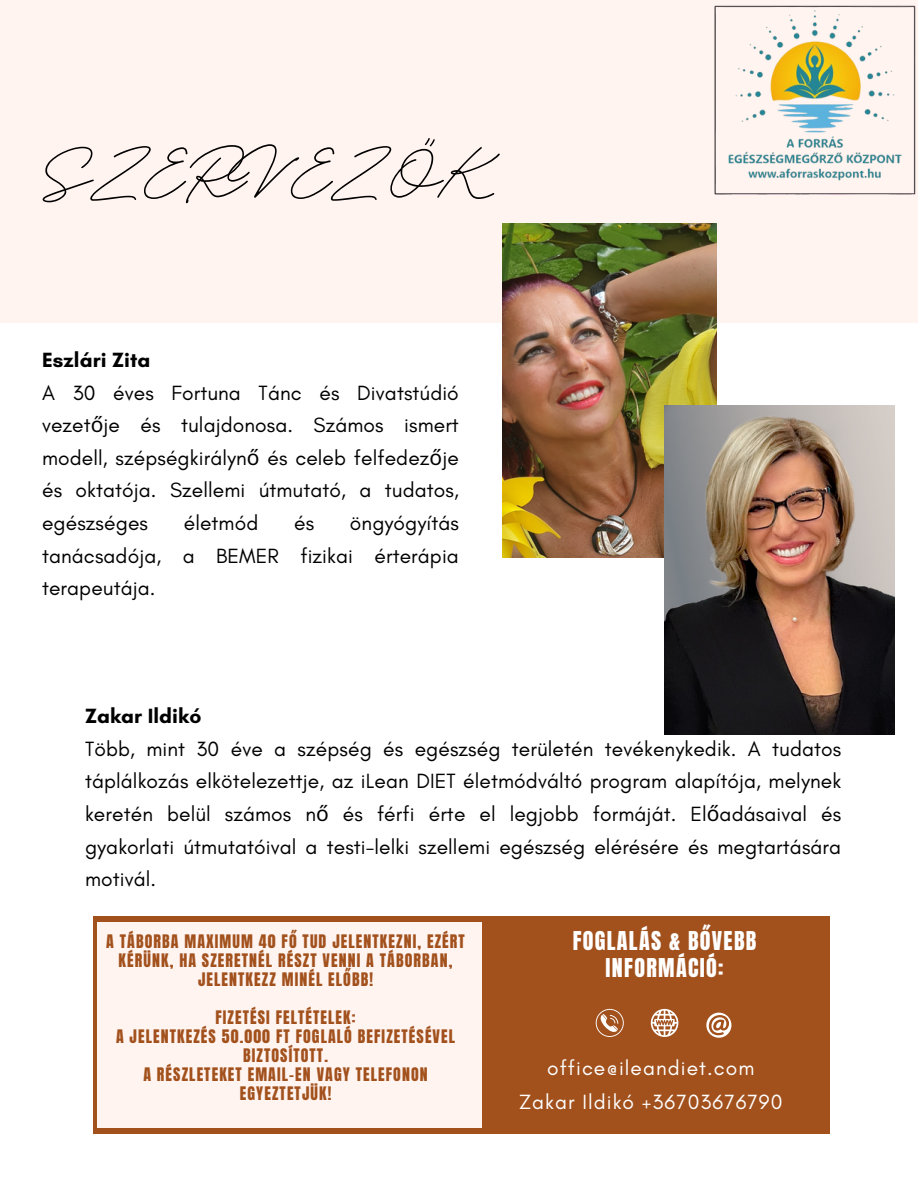
<style>
.page{position:relative;width:918px;height:1188px;background:#fff}
.page>*{position:absolute;margin:0;border:0;box-sizing:border-box;transform-origin:0 0}
.t1{font:139.65px "BD Script";letter-spacing:.005em;color:#000}
.t2{font:22.05px/27px "Anton";letter-spacing:.06em;color:#fff;text-align:center}
.t3{font:21px/32.7px "Glacial Indifference";letter-spacing:.005em;color:#000}
.t4{font:21px "Glacial Indifference";letter-spacing:.05em;color:#fff}
.t5{font:15.9px/19px "Anton";letter-spacing:.07em;color:#a2511d;text-align:center}
.s1{font-weight:700}
.s2{font-family:"Noto Sans"}
</style>
<div class="page">
<div style="left:0;top:0;width:918px;height:323px;background:#fff4f0"></div>
<img style="left:502px;top:223px;width:215px;height:335px">
<div style="left:94px;top:916px;width:736px;height:218px;background:#a2511d"></div>
<div style="left:97px;top:922px;width:384px;height:206px;background:#fff4f0"></div>
<svg style="left:596px;top:1009px;width:28px;height:28px"></svg>
<svg style="left:651px;top:1009px;width:27px;height:28px"></svg>
<svg style="left:706px;top:1012px;width:26px;height:26px"></svg>
<img style="left:714px;top:5px;width:202px;height:190px">
<img style="left:665px;top:406px;width:229px;height:328px">
<p class="t1" style="left:38px;top:83px;width:449px">SZERVEZŐK</p>
<h1 class="t3" style="left:42px;top:343px;width:418px"><span class="s1">Eszlári Zita<br></span>A 30 éves Fortuna Tánc és Divatstúdió vezet<span class="s2">ő</span>je és tulajdonosa. Számos ismert modell, szépségkirályn<span class="s2">ő</span> és celeb felfedez<span class="s2">ő</span>je és oktatója. Szellemi útmutató, a tudatos, egészséges</h1>
<h1 class="t3" style="left:184px;top:506px;width:76px">életmód</h1>
<h1 class="t3" style="left:294px;top:506px;width:22px">és</h1>
<h1 class="t3" style="left:42px;top:506px;width:418px;text-align:justify;text-indent:308px">öngyógyítás tanácsadója, a BEMER fizikai érterápia terapeutája.</h1>
<p class="t3" style="left:85px;top:700px;width:758px"><span class="s1">Zakar Ildikó<br></span>Több, mint 30 éve a szépség és egészség területén tevékenykedik. A tudatos táplálkozás elkötelezettje, az iLean DIET életmódváltó program alapítója, melynek keretén belül számos n<span class="s2">ő</span> és férfi érte el legjobb formáját. El<span class="s2">ő</span>adásaival és gyakorlati útmutatóival a testi-lelki szellemi egészség elérésére és megtartására motivál.</p>
<p class="t5" style="left:106px;top:932px;width:360px">A TÁBORBA MAXIMUM 40 FŐ TUD JELENTKEZNI, EZÉRT<br>KÉRÜNK, HA SZERETNÉL RÉSZT VENNI A TÁBORBAN,<br>JELENTKEZZ MINÉL ELŐBB!</p>
<p class="t5" style="left:215px;top:1008px;width:142px">FIZETÉSI FELTÉTELEK:</p>
<p class="t5" style="left:116px;top:1027px;width:341px">A JELENTKEZÉS 50.000 FT FOGLALÓ BEFIZETÉSÉVEL<br>BIZTOSÍTOTT.</p>
<p class="t5" style="left:143px;top:1065px;width:286px">A RÉSZLETEKET EMAIL-EN VAGY TELEFONON<br>EGYEZTETJÜK!</p>
<h3 class="t2" style="left:573px;top:928px;width:185px">FOGLALÁS &amp; BŐVEBB<br>INFORMÁCIÓ:</h3>
<h3 class="t4" style="left:547px;top:1055px;width:209px">office@ileandiet.com</h3>
<p class="t4" style="left:519px;top:1089px;width:265px">Zakar Ildikó +36703676790</p>
</div>
